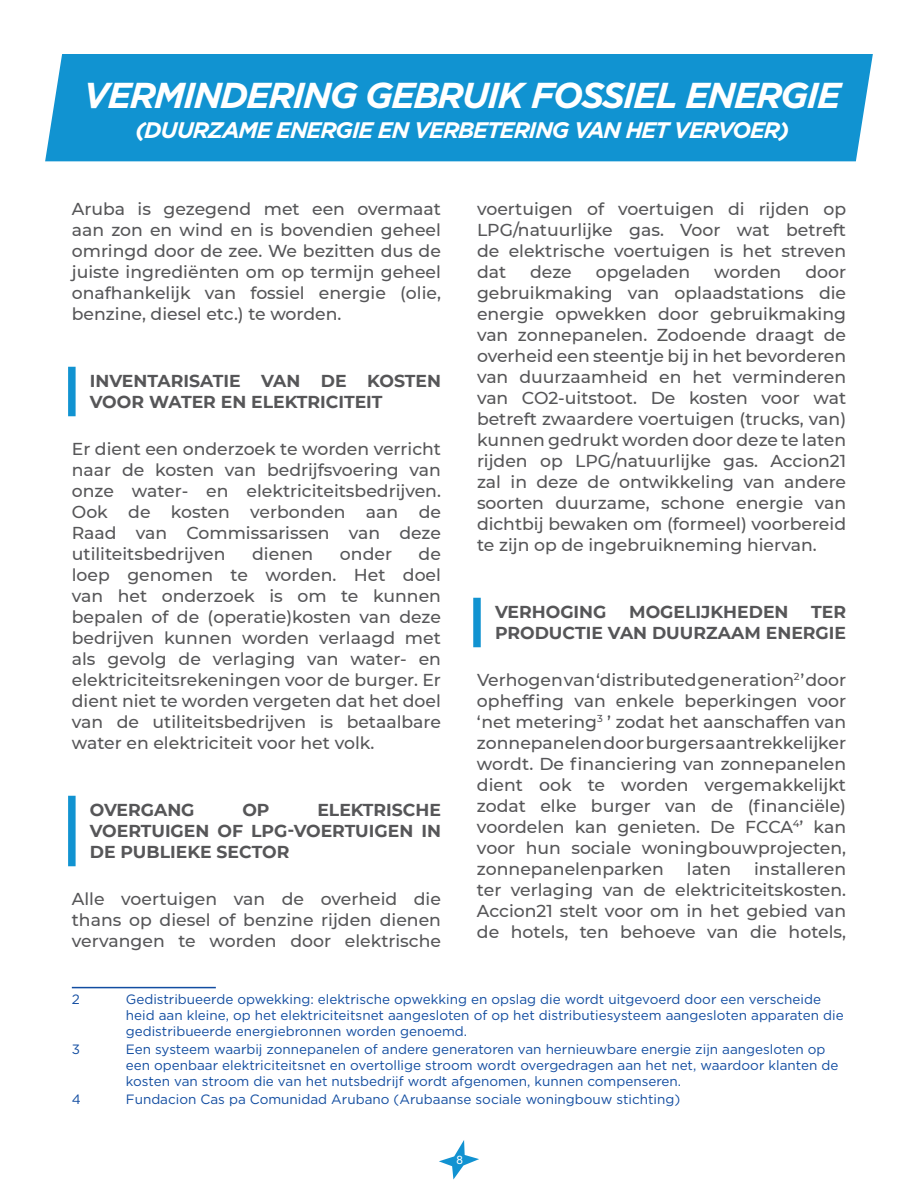
<style>
.page{position:relative;width:918px;height:1188px;background:#fff}
.page>*{position:absolute;margin:0;border:0;box-sizing:border-box;transform-origin:0 0}
.t1{font:italic 700 36px "Gotham";letter-spacing:-.05em;color:#fff}
.t2{font:italic 700 22.5px "Gotham";letter-spacing:-.05em;color:#fff}
.t3{font:500 17.25px/21px "Montserrat";color:#565658;text-align:justify}
.SubTitles{font:700 17.25px/21px "Montserrat";color:#565658}
.Footnotes{font:13.5px/16.2px "Gotham";color:#124da1}
.t4{font:11.7px "Helvetica Neue LT Std";color:#fff}
</style>
<div class="page">
<svg style="left:439px;top:1140px;width:40px;height:40px"></svg>
<div style="left:68px;top:371px;width:8px;height:42px;background:#1193d1"></div>
<div style="left:68px;top:800px;width:8px;height:63px;background:#1193d1"></div>
<hr style="left:72px;top:987px;width:144px;height:1px;background:#124da1">
<div style="left:473px;top:602px;width:8px;height:42px;background:#1193d1"></div>
<div style="left:45px;top:54px;width:828px;height:107px;background:#1193d1"></div>
<div style="left:79px;top:79px;width:8px;height:63px;background:#1193d1"></div>
<p class="t1" style="left:83px;top:71px;width:759px">VERMINDERING GEBRUIK FOSSIEL ENERGIE</p>
<p class="t2" style="left:135px;top:115px;width:655px">(DUURZAME ENERGIE EN VERBETERING VAN HET VERVOER)</p>
<p class="t3" style="left:72px;top:197px;width:371px">Aruba is gezegend met een overmaat aan zon en wind en is bovendien geheel omringd door de zee. We bezitten dus de juiste ingrediënten om op termijn geheel onafhankelijk van fossiel energie (olie, benzine, diesel etc.) te worden.</p>
<p class="SubTitles" style="left:90px;top:370px;width:353px">INVENTARISATIE VAN DE KOSTEN<br>VOOR WATER EN ELEKTRICITEIT</p>
<p class="t3" style="left:72px;top:437px;width:371px">Er dient een onderzoek te worden verricht naar de kosten van bedrijfsvoering van onze water- en elektriciteitsbedrijven.<br>Ook de kosten verbonden aan de Raad van Commissarissen van deze utiliteitsbedrijven</p>
<p class="t3" style="left:252px;top:542px;width:63px">dienen</p>
<p class="t3" style="left:340px;top:542px;width:54px">onder</p>
<p class="t3" style="left:72px;top:542px;width:371px;text-indent:347px">de loep genomen te worden. Het doel van het onderzoek is om te kunnen bepalen of de (operatie)kosten van deze bedrijven kunnen worden verlaagd met als gevolg de verlaging van water- en elektriciteitsrekeningen voor de burger. Er dient niet te worden vergeten dat het doel van de utiliteitsbedrijven is betaalbare water en elektriciteit voor het volk.</p>
<p class="SubTitles" style="left:90px;top:799px;width:353px;text-align:justify;text-indent:227px">ELEKTRISCHE VOERTUIGEN OF LPG-VOERTUIGEN IN DE PUBLIEKE SECTOR</p>
<p class="t3" style="left:72px;top:887px;width:371px">Alle voertuigen van de overheid die thans op diesel of benzine rijden dienen vervangen te worden door elektrische</p>
<p class="SubTitles" style="left:90px;top:799px;width:106px">OVERGANG</p>
<p class="SubTitles" style="left:242px;top:799px;width:29px">OP</p>
<p class="t3" style="left:477px;top:197px;width:371px">voertuigen of voertuigen di rijden op LPG/natuurlijke gas. Voor wat betreft de elektrische voertuigen is het streven dat</p>
<p class="t3" style="left:477px;top:260px;width:371px;text-indent:328px">door gebruikmaking van oplaadstations die energie opwekken door gebruikmaking van zonnepanelen. Zodoende draagt de overheid een steentje bij in het bevorderen van duurzaamheid en het verminderen van CO2-uitstoot. De kosten voor wat betreft zwaardere voertuigen (trucks, van) kunnen gedrukt worden door deze te laten rijden op LPG/natuurlijke gas. Accion21 zal in deze de ontwikkeling van andere soorten duurzame, schone energie van dichtbij bewaken om (formeel) voorbereid te zijn op de ingebruikneming hiervan.</p>
<p class="t3" style="left:530px;top:260px;width:43px">deze</p>
<p class="t3" style="left:596px;top:260px;width:96px">opgeladen</p>
<p class="t3" style="left:714px;top:260px;width:69px">worden</p>
<p class="SubTitles" style="left:495px;top:601px;width:113px">VERHOGING</p>
<p class="SubTitles" style="left:629px;top:601px;width:161px">MOGELIJKHEDEN</p>
<p class="SubTitles" style="left:495px;top:601px;width:353px;text-align:right">TER<br>PRODUCTIE VAN DUURZAAM ENERGIE</p>
<p class="t3" style="left:477px;top:668px;width:371px">Verhogen van ‘distributed generation<sup>2</sup> ’ door opheffing van enkele beperkingen voor ‘net metering<sup>3</sup> ’ zodat het aanschaffen van zonnepanelen door burgers aantrekkelijker wordt. De financiering van zonnepanelen dient ook te worden vergemakkelijkt zodat elke burger van de (financiële) voordelen kan genieten. De FCCA<sup>4</sup>’ kan voor hun sociale woningbouwprojecten, zonnepanelenparken</p>
<p class="t3" style="left:477px;top:857px;width:371px;text-indent:277px">installeren ter verlaging van de elektriciteitskosten.<br>Accion21 stelt voor om in het gebied van de hotels, ten behoeve van die hotels,</p>
<p class="t3" style="left:687px;top:857px;width:46px">laten</p>
<p class="Footnotes" style="left:72px;top:991px;width:10px">2</p>
<p class="Footnotes" style="left:126px;top:991px;width:697px">Gedistribueerde opwekking: elektrische opwekking en opslag die wordt uitgevoerd door een verscheide</p>
<p class="Footnotes" style="left:126px;top:1007px;width:719px">heid aan kleine, op het elektriciteitsnet aangesloten of op het distributiesysteem aangesloten apparaten die gedistribueerde energiebronnen worden genoemd.</p>
<p class="Footnotes" style="left:72px;top:1041px;width:10px">3</p>
<p class="Footnotes" style="left:126px;top:1041px;width:701px">Een systeem waarbij zonnepanelen of andere generatoren van hernieuwbare energie zijn aangesloten op</p>
<p class="Footnotes" style="left:126px;top:1057px;width:714px">een openbaar elektriciteitsnet en overtollige stroom wordt overgedragen aan het net, waardoor klanten de kosten van stroom die van het nutsbedrijf wordt afgenomen, kunnen compenseren.</p>
<p class="Footnotes" style="left:72px;top:1091px;width:11px">4</p>
<p class="Footnotes" style="left:126px;top:1091px;width:556px">Fundacion Cas pa Comunidad Arubano (Arubaanse sociale woningbouw stichting)</p>
<p class="t4" style="left:456px;top:1153px;width:8px">8</p>
</div>
